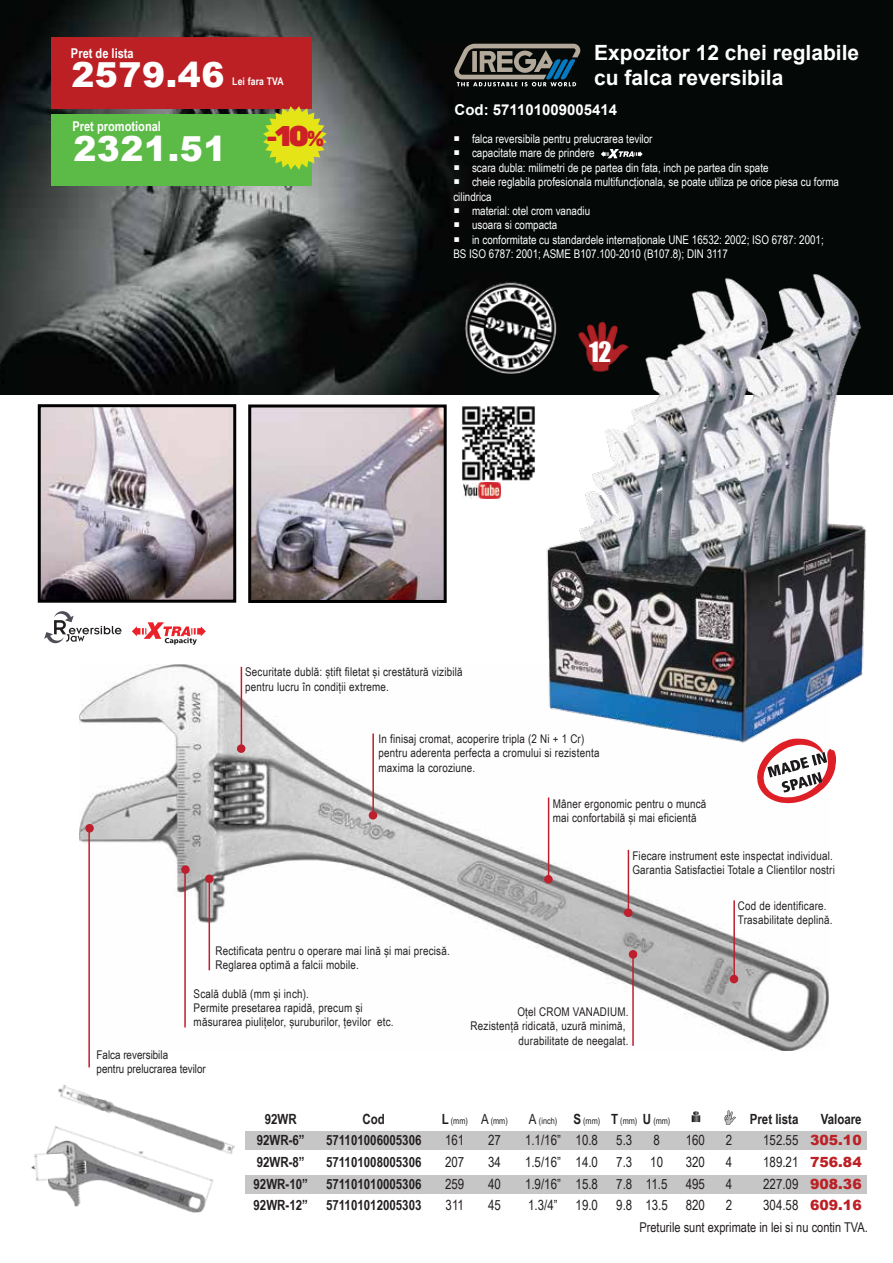
<style>
.page{position:relative;width:893px;height:1263px;background:#fff}
.page>*{position:absolute;margin:0;border:0;box-sizing:border-box;transform-origin:0 0}
.t1{font:900 34.5px "Arial";letter-spacing:.015em;color:#fff}
.t2{font:25.65px "Impact";color:#fff}
.t3{font:21.3px "Rubik One";color:#cd2027}
.t4{font:700 21px/25.2px "Arial";color:#fff}
.t5{font:700 15px "Arial";color:#fff}
.t6{font:14.1px/21.8px "Arial Narrow";color:#231f20;text-align:justify}
.t7{font:700 14.1px/21.8px "Arial Narrow";color:#231f20;text-align:center}
.t8{font:900 14.1px/21.8px "Arial";color:#bc2025;text-align:justify}
.t9{font:13.5px "Arial Narrow";color:#231f20}
.t10{font:700 13.5px "Arial Narrow";color:#fff}
.t11{font:12px/14.4px "Arial Narrow";letter-spacing:.015em;color:#231f20}
.t12{font:12px/14.4px "Arial Narrow";color:#fff}
.t13{font:700 10.5px "Arial Narrow";letter-spacing:.015em;color:#fff}
.t14{font:9px "Arial Narrow";color:#231f20}
.s1{font-size:28.35px}
.s2{font-weight:700;font-size:14.1px}
.s3{font-size:14.1px}
</style>
<div class="page">
<img style="left:0;top:0;width:893px;height:394px">
<div style="left:51px;top:37px;width:260px;height:72px;background:#bc2025"></div>
<svg style="left:454px;top:44px;width:126px;height:42px;background:#525754"></svg>
<svg style="left:601px;top:149px;width:42px;height:9px"></svg>
<img style="left:463px;top:280px;width:46px;height:97px">
<div style="left:245px;top:1175px;width:622px;height:18px;background:#c7c6c6"></div>
<div style="left:245px;top:1131px;width:622px;height:18px;background:#c7c6c6"></div>
<img style="left:80px;top:665px;width:749px;height:386px">
<svg style="left:44px;top:611px;width:78px;height:32px"></svg>
<svg style="left:132px;top:622px;width:74px;height:23px"></svg>
<img style="left:462px;top:406px;width:47px;height:75px">
<img style="left:463px;top:483px;width:37px;height:15px">
<hr style="left:88px;top:827px;width:2px;height:240px;background:#bf1e2d">
<div style="left:86px;top:825px;width:7px;height:7px;background:#be202e;border-radius:50%"></div>
<div style="left:85px;top:824px;width:9px;height:8px;border:2px solid #bf1e2d;border-radius:50%"></div>
<hr style="left:184px;top:868px;width:2px;height:159px;background:#bf1e2d">
<div style="left:182px;top:866px;width:7px;height:7px;background:#be202e;border-radius:50%"></div>
<div style="left:181px;top:865px;width:9px;height:9px;border:2px solid #bf1e2d;border-radius:50%"></div>
<hr style="left:209px;top:877px;width:1px;height:93px;background:#bf1e2d">
<div style="left:206px;top:875px;width:7px;height:7px;background:#be202e;border-radius:50%"></div>
<div style="left:205px;top:874px;width:9px;height:9px;border:2px solid #bf1e2d;border-radius:50%"></div>
<div style="left:238px;top:745px;width:7px;height:7px;background:#be202e;border-radius:50%"></div>
<div style="left:237px;top:744px;width:8px;height:9px;border:2px solid #bf1e2d;border-radius:50%"></div>
<hr style="left:241px;top:667px;width:1px;height:82px;background:#bf1e2d">
<div style="left:369px;top:812px;width:7px;height:7px;background:#be202e;border-radius:50%"></div>
<div style="left:369px;top:811px;width:8px;height:8px;border:2px solid #bf1e2d;border-radius:50%"></div>
<hr style="left:372px;top:733px;width:2px;height:82px;background:#bf1e2d">
<div style="left:545px;top:876px;width:7px;height:7px;background:#be202e;border-radius:50%"></div>
<div style="left:544px;top:875px;width:9px;height:8px;border:2px solid #bf1e2d;border-radius:50%"></div>
<hr style="left:548px;top:797px;width:1px;height:82px;background:#bf1e2d">
<div style="left:625px;top:909px;width:7px;height:7px;background:#be202e;border-radius:50%"></div>
<div style="left:624px;top:908px;width:8px;height:9px;border:2px solid #bf1e2d;border-radius:50%"></div>
<hr style="left:628px;top:850px;width:1px;height:63px;background:#bf1e2d">
<hr style="left:632px;top:953px;width:2px;height:93px;background:#bf1e2d">
<div style="left:629px;top:950px;width:8px;height:8px;border:2px solid #bf1e2d;border-radius:50%"></div>
<div style="left:730px;top:975px;width:7px;height:7px;background:#be202e;border-radius:50%"></div>
<div style="left:730px;top:975px;width:8px;height:8px;border:2px solid #bf1e2d;border-radius:50%"></div>
<hr style="left:733px;top:900px;width:2px;height:79px;background:#bf1e2d">
<img style="left:42px;top:408px;width:190px;height:191px">
<img style="left:252px;top:408px;width:191px;height:191px">
<div style="left:38px;top:404px;width:198px;height:199px;border:3px solid #010101"></div>
<div style="left:248px;top:404px;width:199px;height:199px;border:3px solid #010101"></div>
<svg style="left:757px;top:783px;width:72px;height:20px"></svg>
<img style="left:31px;top:1085px;width:204px;height:128px">
<svg style="left:724px;top:1110px;width:12px;height:15px"></svg>
<svg style="left:692px;top:1111px;width:8px;height:11px"></svg>
<img style="left:509px;top:246px;width:384px;height:537px">
<img style="left:579px;top:321px;width:49px;height:50px">
<div style="left:52px;top:114px;width:260px;height:72px;background:#5cba47"></div>
<svg style="left:263px;top:106px;width:64px;height:64px"></svg>
<p class="t10" style="left:71px;top:43px;width:64px">Pret de lista</p>
<h1 class="t1" style="left:71px;top:50px;width:155px">2579.46</h1>
<p class="t13" style="left:232px;top:74px;width:53px">Lei fara TVA</p>
<p class="t10" style="left:72px;top:116px;width:90px">Pret promotional</p>
<h3 class="t3" style="left:267px;top:126px;width:59px">-<span class="s1">10</span>%</h3>
<h1 class="t1" style="left:73px;top:124px;width:155px">2321.51</h1>
<h3 class="t4" style="left:594px;top:41px;width:266px">Expozitor 12 chei reglabile cu falca reversibila</h3>
<p class="t5" style="left:455px;top:99px;width:164px">Cod: 571101009005414</p>
<p class="t12" style="left:453px;top:131px;width:201px">○ falca reversibila pentru prelucrarea tevilor</p>
<p class="t12" style="left:453px;top:145px;width:143px">○ capacitate mare de prindere</p>
<p class="t12" style="left:453px;top:160px;width:317px">○ scara dubla: milimetri de pe partea din fata, inch pe partea din spate</p>
<p class="t12" style="left:453px;top:174px;width:387px">○ cheie reglabila profesionala multifuncționala, se poate utiliza pe orice piesa cu forma cilindrica</p>
<p class="t12" style="left:453px;top:203px;width:138px">○ material: otel crom vanadiu</p>
<p class="t12" style="left:453px;top:217px;width:105px">○ usoara si compacta</p>
<p class="t12" style="left:453px;top:232px;width:372px">○ in conformitate cu standardele internaționale UNE 16532: 2002; ISO 6787: 2001;<br>BS ISO 6787: 2001; ASME B107.100-2010 (B107.8); DIN 3117</p>
<h2 class="t2" style="left:589px;top:332px;width:24px">12</h2>
<p class="t11" style="left:245px;top:664px;width:219px">Securitate dublă: știft filetat și crestătură vizibilă pentru lucru în condiții extreme.</p>
<p class="t11" style="left:379px;top:731px;width:222px">In finisaj cromat, acoperire tripla (2 Ni + 1 Cr) pentru aderenta perfecta a cromului si rezistenta maxima la coroziune.</p>
<p class="t11" style="left:553px;top:796px;width:155px">Mâner ergonomic pentru o muncă mai confortabilă și mai eficientă</p>
<p class="t11" style="left:632px;top:848px;width:204px">Fiecare instrument este inspectat individual.<br>Garantia Satisfactiei Totale a Clientilor nostri</p>
<p class="t11" style="left:215px;top:943px;width:236px">Rectificata pentru o operare mai lină și mai precisă.<br>Reglarea optimă a falcii mobile.</p>
<p class="t11" style="left:194px;top:986px;width:201px">Scală dublă (mm și inch).<br>Permite presetarea rapidă, precum și măsurarea piulițelor, șuruburilor, țevilor etc.</p>
<p class="t11" style="left:97px;top:1047px;width:111px">Falca reversibila<br>pentru prelucrarea tevilor</p>
<p class="t11" style="left:471px;top:1004px;width:159px;text-align:right">Oțel CROM VANADIUM.<br>Rezistență ridicată, uzură minimă, durabilitate de neegalat.</p>
<p class="t7" style="left:254px;top:1107px;width:56px">92WR<br>92WR-6”<br>92WR-8”<br>92WR-10”<br>92WR-12”</p>
<p class="t7" style="left:326px;top:1107px;width:97px">Cod<br>571101006005306<br>571101008005306<br>571101010005306<br>571101012005303</p>
<p class="t14" style="left:442px;top:1114px;width:28px"><span class="s2">L</span> (mm)</p>
<p class="t6" style="left:445px;top:1129px;width:21px">161<br>207<br>259<br>311</p>
<p class="t14" style="left:481px;top:1114px;width:28px"><span class="s3">A</span> (mm)</p>
<p class="t6" style="left:488px;top:1129px;width:14px">27<br>34<br>40<br>45</p>
<p class="t14" style="left:529px;top:1114px;width:30px"><span class="s3">A</span> (inch)</p>
<p class="t6" style="left:525px;top:1129px;width:37px">1.1/16” 1.5/16” 1.9/16” 1.3/4”</p>
<p class="t14" style="left:573px;top:1114px;width:28px"><span class="s2">S</span> (mm)</p>
<p class="t6" style="left:576px;top:1129px;width:24px">10.8<br>14.0<br>15.8<br>19.0</p>
<p class="t14" style="left:611px;top:1114px;width:28px"><span class="s2">T</span> (mm)</p>
<p class="t6" style="left:616px;top:1129px;width:18px">5.3<br>7.3<br>7.8<br>9.8</p>
<p class="t14" style="left:643px;top:1114px;width:29px"><span class="s2">U</span> (mm)</p>
<p class="t6" style="left:645px;top:1129px;width:24px;text-align:center">8<br>10<br>11.5<br>13.5</p>
<p class="t6" style="left:686px;top:1129px;width:21px">160<br>320<br>495<br>820</p>
<p class="t11" style="left:738px;top:898px;width:96px">Cod de identificare.<br>Trasabilitate deplină.</p>
<p class="t6" style="left:726px;top:1129px;width:8px">2<br>4<br>4<br>2</p>
<p class="t7" style="left:750px;top:1107px;width:50px">Pret lista</p>
<p class="t6" style="left:763px;top:1129px;width:37px">152.55<br>189.21<br>227.09<br>304.58</p>
<p class="t7" style="left:821px;top:1107px;width:42px">Valoare</p>
<p class="t8" style="left:810px;top:1129px;width:53px">305.10<br>756.84<br>908.36<br>609.16</p>
<p class="t9" style="left:639px;top:1218px;width:230px">Preturile sunt exprimate in lei si nu contin TVA.</p>
</div>
